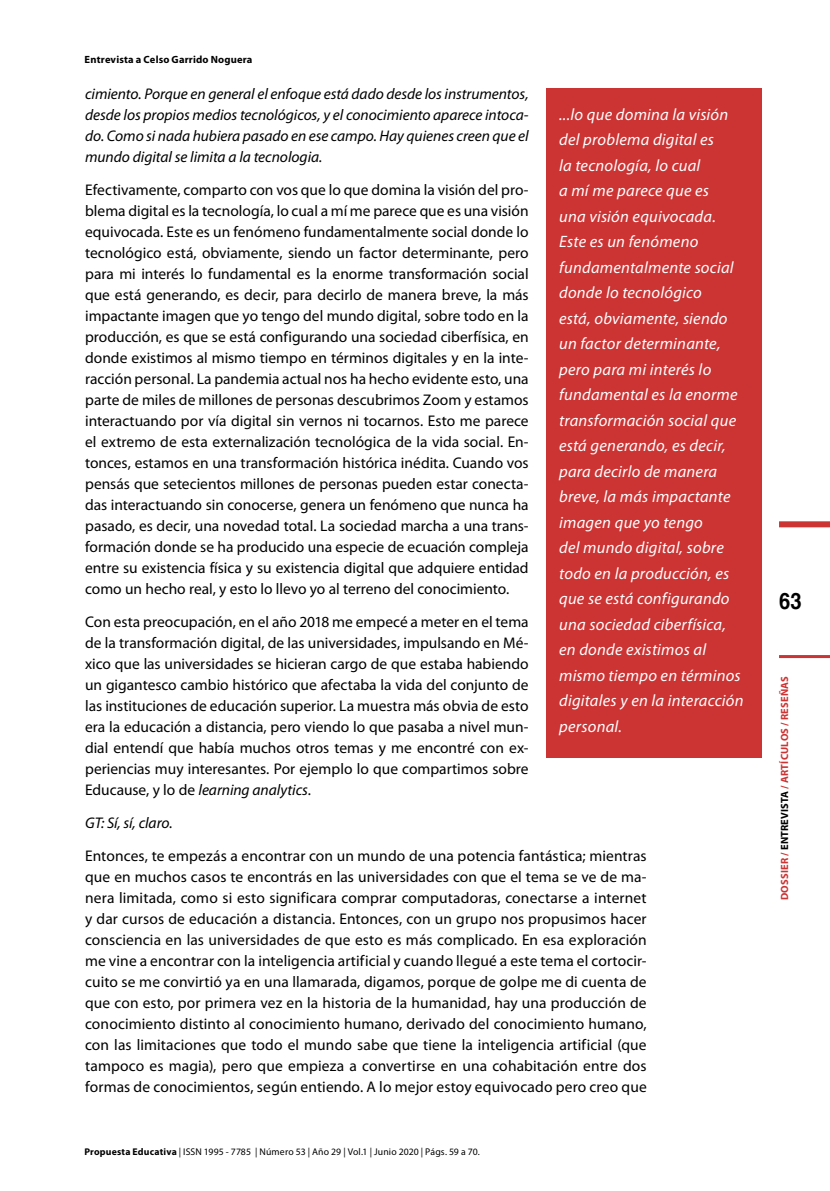
<style>
.page{position:relative;width:830px;height:1191px;background:#fff}
.page>*{position:absolute;margin:0;border:0;box-sizing:border-box;transform-origin:0 0}
.t1{font:700 22.5px "Helvetica";color:#000;scale:.9 1}
.t2{font:italic 16.5px/25.5px "Myriad Pro";letter-spacing:.015em;color:#fff}
.t3{font:15.45px/21px "Myriad Pro";color:#000;text-align:justify}
.t4{font:italic 15.45px/21px "Myriad Pro";letter-spacing:-.005em;color:#000;text-align:justify}
.t5{font:700 10.5px "Myriad Pro";letter-spacing:.015em;color:#c33}
.t6{font:700 10.5px "Myriad Pro";letter-spacing:.015em;color:#000}
.t7{font:9.75px "Myriad Pro";letter-spacing:.01em;color:#000}
.s1{font-style:italic}
.s2{font-weight:700}
.s3{color:#000}
</style>
<div class="page">
<hr style="left:778px;top:655px;width:51px;height:3px;background:#c33">
<div style="left:778px;top:521px;width:51px;height:6px;background:#c33"></div>
<div style="left:546px;top:88px;width:215px;height:669px;background:#c33"></div>
<p class="t6" style="left:85px;top:53px;width:169px">Entrevista a Celso Garrido Noguera</p>
<p class="t4" style="left:85px;top:83px;width:445px">cimiento. Porque en general el enfoque está dado desde los instrumentos, desde los propios medios tecnológicos, y el conocimiento aparece intoca&shy;do. Como si nada hubiera pasado en ese campo. Hay quienes creen que el mundo digital se limita a la tecnologia.</p>
<p class="t3" style="left:85px;top:179px;width:445px">Efectivamente, comparto con vos que lo que domina la visión del pro&shy;blema digital es la tecnología, lo cual a mí me parece que es una visión equivocada. Este es un fenómeno fundamentalmente social donde lo tecnológico está, obviamente, siendo un factor determinante, pero para mi interés lo fundamental es la enorme transformación social que está generando, es decir, para decirlo de manera breve, la más impactante imagen que yo tengo del mundo digital, sobre todo en la producción, es que se está configurando una sociedad ciberfísica, en donde existimos al mismo tiempo en términos digitales y en la inte&shy;racción personal. La pandemia actual nos ha hecho evidente esto, una parte de miles de millones de personas descubrimos Zoom y estamos interactuando por vía digital sin vernos ni tocarnos. Esto me parece el extremo de esta externalización tecnológica de la vida social. En&shy;tonces, estamos en una transformación histórica inédita. Cuando vos pensás que setecientos millones de personas pueden estar conecta&shy;das interactuando sin conocerse, genera un fenómeno que nunca ha pasado, es decir, una novedad total. La sociedad marcha a una trans&shy;formación donde se ha producido una especie de ecuación compleja entre su existencia física y su existencia digital que adquiere entidad como un hecho real, y esto lo llevo yo al terreno del conocimiento.</p>
<p class="t3" style="left:85px;top:611px;width:445px">Con esta preocupación, en el año 2018 me empecé a meter en el tema de la transformación digital, de las universidades, impulsando en Mé&shy;xico que las universidades se hicieran cargo de que estaba habiendo un gigantesco cambio histórico que afectaba la vida del conjunto de las instituciones de educación superior. La muestra más obvia de esto era la educación a distancia, pero viendo lo que pasaba a nivel mun&shy;dial entendí que había muchos otros temas y me encontré con ex&shy;periencias muy interesantes. Por ejemplo lo que compartimos sobre Educause, y lo de <span class="s1">learning analytics</span>.</p>
<p class="t4" style="left:85px;top:812px;width:89px">GT: Sí, sí, claro.</p>
<p class="t3" style="left:85px;top:845px;width:563px">Entonces, te empezás a encontrar con un mundo de una potencia fantástica; mientras que en muchos casos te encontrás en las universidades con que el tema se ve de ma&shy;nera limitada, como si esto significara comprar computadoras, conectarse a internet y dar cursos de educación a distancia. Entonces, con un grupo nos propusimos hacer consciencia en las universidades de que esto es más complicado. En esa exploración me vine a encontrar con la inteligencia artificial y cuando llegué a este tema el cortocir&shy;cuito se me convirtió ya en una llamarada, digamos, porque de golpe me di cuenta de que con esto, por primera vez en la historia de la humanidad, hay una producción de conocimiento distinto al conocimiento humano, derivado del conocimiento humano, con las limitaciones que todo el mundo sabe que tiene la inteligencia artificial (que tampoco es magia), pero que empieza a convertirse en una cohabitación entre dos formas de conocimientos, según entiendo. A lo mejor estoy equivocado pero creo que</p>
<p class="t2" style="left:559px;top:101px;width:186px">...lo que domina la visión del problema digital es<br>la tecnología, lo cual<br>a mí me parece que es<br>una visión equivocada.<br>Este es un fenómeno fundamentalmente social donde lo tecnológico<br>está, obviamente, siendo un factor determinante, pero para mi interés lo fundamental es la enorme transformación social que está generando, es decir, para decirlo de manera breve, la más impactante imagen que yo tengo<br>del mundo digital, sobre todo en la producción, es que se está configurando una sociedad ciberfísica, en donde existimos al mismo tiempo en términos digitales y en la interacción personal.</p>
<p class="t7" style="left:84px;top:1146px;width:397px"><span class="s2">Propuesta Educativa</span> | ISSN 1995 - 7785 | Número 53 | Año 29 | Vol.1 | Junio 2020 | Págs. 59 a 70.</p>
<h1 class="t1" style="left:778px;top:583px;width:27px">63</h1>
<p class="t5" style="left:777px;top:900px;width:225px;rotate:-90deg">DOSSIER / <span class="s3">ENTREVISTA</span> / ARTÍCULOS / RESEÑAS</p>
</div>
